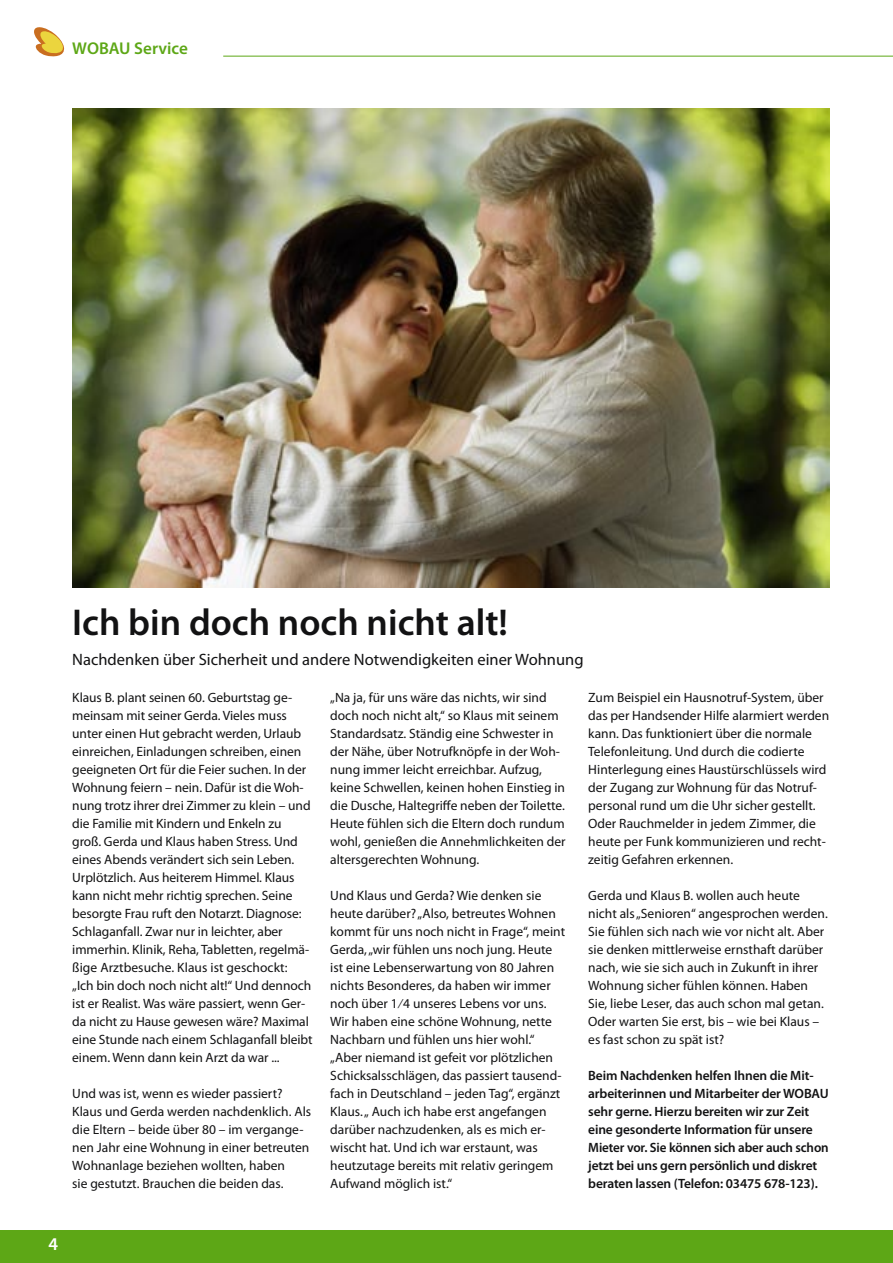
<style>
.page{position:relative;width:893px;height:1263px;background:#fff}
.page>*{position:absolute;margin:0;border:0;box-sizing:border-box;transform-origin:0 0}
.WOBAU_Journal_Haedline{font:600 37.5px "Myriad Pro";color:#121213}
.t1{font:600 18px "Myriad Pro";color:#fff}
.WOBAU_Journal_Rubrik{font:600 17.1px "Myriad Pro";color:#5da716}
.WOBAU_Journal_Unterzeile_Überschrift{font:16.5px "Myriad Pro";color:#121213}
.WOBAU_Journal_Fließtext{font:13.5px/18px "Myriad Pro";color:#121213}
.WOBAU_Journal_Fließtext-2{font:600 13.5px/18px "Myriad Pro";letter-spacing:-.01em;color:#121213}
</style>
<div class="page">
<svg style="left:34px;top:27px;width:31px;height:30px"></svg>
<hr style="left:223px;top:56px;width:670px;height:1px;background:#5da716">
<div style="left:0;top:1230px;width:893px;height:33px;background:#5da716"></div>
<img style="left:72px;top:108px;width:757px;height:479px">
<p class="WOBAU_Journal_Rubrik" style="left:72px;top:39px;width:117px">WOBAU Service</p>
<p class="WOBAU_Journal_Haedline" style="left:72px;top:602px;width:437px">Ich bin doch noch nicht alt!</p>
<p class="WOBAU_Journal_Unterzeile_Überschrift" style="left:72px;top:651px;width:513px">Nachdenken über Sicherheit und andere Notwendigkeiten einer Wohnung</p>
<p class="WOBAU_Journal_Fließtext" style="left:72px;top:689px;width:240px">Klaus B. plant seinen 60. Geburtstag ge&shy;meinsam mit seiner Gerda. Vieles muss unter einen Hut gebracht werden, Urlaub einreichen, Einladungen schreiben, einen geeigneten Ort für die Feier suchen. In der Wohnung feiern – nein. Dafür ist die Woh&shy;nung trotz ihrer drei Zimmer zu klein – und die Familie mit Kindern und Enkeln zu groß. Gerda und Klaus haben Stress. Und eines Abends verändert sich sein Leben.<br>Urplötzlich. Aus heiterem Himmel. Klaus kann nicht mehr richtig sprechen. Seine besorgte Frau ruft den Notarzt. Diagnose:<br>Schlaganfall. Zwar nur in leichter, aber immerhin. Klinik, Reha, Tabletten, regelmä&shy;ßige Arztbesuche. Klaus ist geschockt:</p>
<p class="WOBAU_Journal_Fließtext" style="left:72px;top:977px;width:242px">„Ich bin doch noch nicht alt!“ Und dennoch ist er Realist. Was wäre passiert, wenn Ger&shy;da nicht zu Hause gewesen wäre? Maximal eine Stunde nach einem Schlaganfall bleibt einem. Wenn dann kein Arzt da war ...</p>
<p class="WOBAU_Journal_Fließtext" style="left:72px;top:1085px;width:240px">Und was ist, wenn es wieder passiert?<br>Klaus und Gerda werden nachdenklich. Als die Eltern – beide über 80 – im vergange&shy;nen Jahr eine Wohnung in einer betreuten Wohnanlage beziehen wollten, haben<br>sie gestutzt. Brauchen die beiden das.</p>
<p class="WOBAU_Journal_Fließtext" style="left:330px;top:689px;width:237px">„Na ja, für uns wäre das nichts, wir sind doch noch nicht alt,“ so Klaus mit seinem Standardsatz. Ständig eine Schwester in der Nähe, über Notrufknöpfe in der Woh&shy;nung immer leicht erreichbar. Aufzug, keine Schwellen, keinen hohen Einstieg in die Dusche, Haltegriffe neben der Toilette.<br>Heute fühlen sich die Eltern doch rundum wohl, genießen die Annehmlichkeiten der altersgerechten Wohnung.</p>
<p class="WOBAU_Journal_Fließtext" style="left:330px;top:887px;width:236px">Und Klaus und Gerda? Wie denken sie heute darüber? „Also, betreutes Wohnen kommt für uns noch nicht in Frage“, meint Gerda, „wir fühlen uns noch jung. Heute ist eine Lebenserwartung von 80 Jahren nichts Besonderes, da haben wir immer noch über 1⁄4 unseres Lebens vor uns.<br>Wir haben eine schöne Wohnung, nette Nachbarn und fühlen uns hier wohl.“</p>
<p class="WOBAU_Journal_Fließtext" style="left:330px;top:1049px;width:233px">„Aber niemand ist gefeit vor plötzlichen Schicksalsschlägen, das passiert tausend&shy;fach in Deutschland – jeden Tag“, ergänzt Klaus. „ Auch ich habe erst angefangen darüber nachzudenken, als es mich er&shy;wischt hat. Und ich war erstaunt, was heutzutage bereits mit relativ geringem Aufwand möglich ist.“</p>
<p class="WOBAU_Journal_Fließtext" style="left:588px;top:689px;width:242px">Zum Beispiel ein Hausnotruf-System, über das per Handsender Hilfe alarmiert werden kann. Das funktioniert über die normale Telefonleitung. Und durch die codierte Hinterlegung eines Haustürschlüssels wird der Zugang zur Wohnung für das Notruf&shy;personal rund um die Uhr sicher gestellt.</p>
<p class="WOBAU_Journal_Fließtext" style="left:588px;top:815px;width:239px">Oder Rauchmelder in jedem Zimmer, die heute per Funk kommunizieren und recht&shy;zeitig Gefahren erkennen.</p>
<p class="WOBAU_Journal_Fließtext" style="left:588px;top:887px;width:241px">Gerda und Klaus B. wollen auch heute nicht als „Senioren“ angesprochen werden.<br>Sie fühlen sich nach wie vor nicht alt. Aber sie denken mittlerweise ernsthaft darüber nach, wie sie sich auch in Zukunft in ihrer Wohnung sicher fühlen können. Haben Sie, liebe Leser, das auch schon mal getan.<br>Oder warten Sie erst, bis – wie bei Klaus – es fast schon zu spät ist?</p>
<p class="WOBAU_Journal_Fließtext-2" style="left:588px;top:1067px;width:242px">Beim Nachdenken helfen Ihnen die Mit&shy;arbeiterinnen und Mitarbeiter der WOBAU sehr gerne. Hierzu bereiten wir zur Zeit eine gesonderte Information für unsere Mieter vor. Sie können sich aber auch schon jetzt bei uns gern persönlich und diskret beraten lassen (Telefon: 03475 678-123).</p>
<h2 class="t1" style="left:48px;top:1234px;width:11px">4</h2>
</div>
